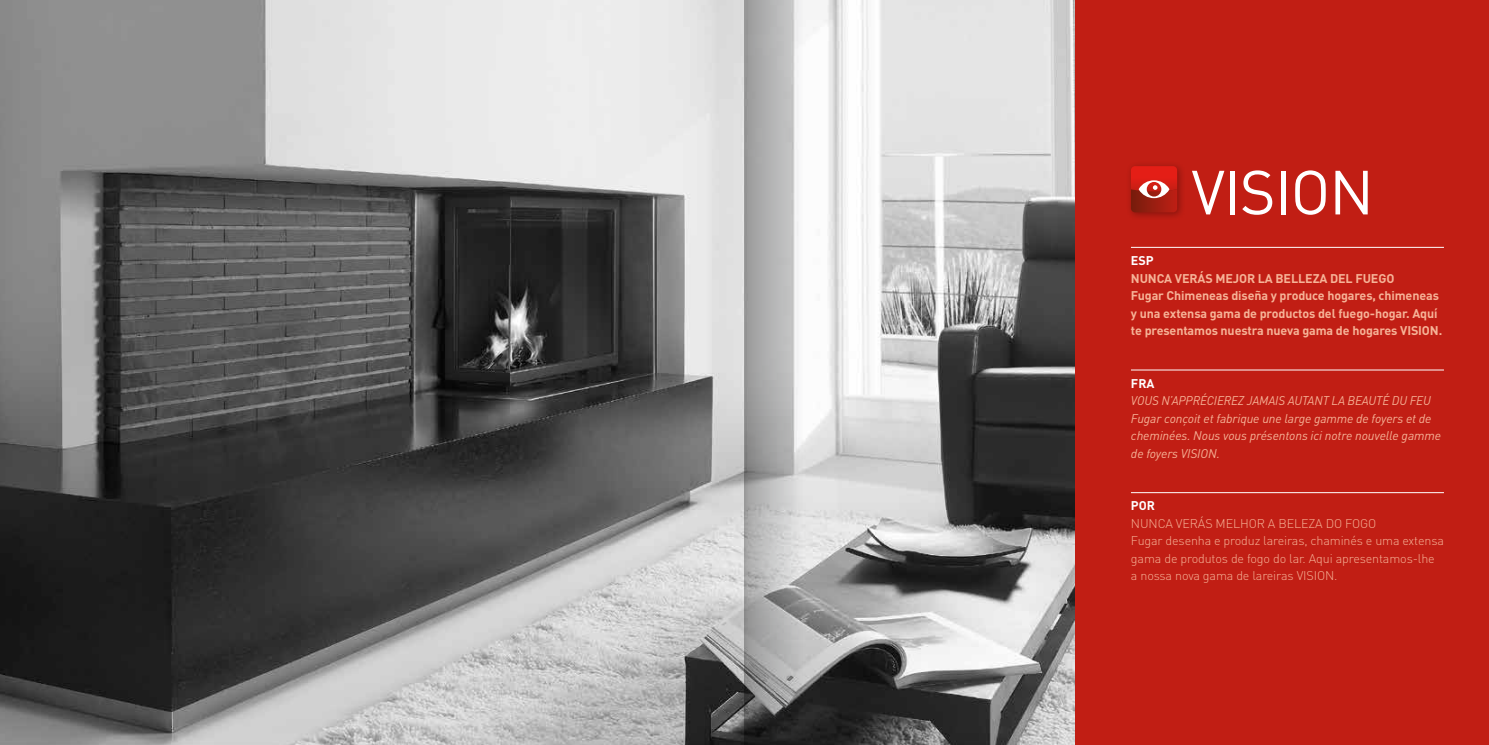
<style>
.page{position:relative;width:1489px;height:745px;background:#fff}
.page>*{position:absolute;margin:0;border:0;box-sizing:border-box;transform-origin:0 0}
.t1{font:61.25px "DIN";letter-spacing:-.02em;color:#fff}
.t2{font:700 12.5px/17.5px "DIN";letter-spacing:-.01em;color:#f6b397}
.t3{font:italic 12.5px/17.5px "DIN";letter-spacing:-.01em;color:#f6b397;scale:.96 1}
.t4{font:300 12.5px/17.5px "DIN";letter-spacing:-.01em;color:#f6b397}
.t5{font:700 12.5px "DIN";color:#fff}
</style>
<div class="page">
<div style="left:0;top:0;width:1488px;height:744px;background:#c11e14"></div>
<img style="left:0;top:0;width:1073px;height:744px">
<hr style="left:1130px;top:247px;width:313px;height:1px;background:#fff">
<hr style="left:1130px;top:369px;width:313px;height:1px;background:#fff">
<hr style="left:1130px;top:492px;width:313px;height:1px;background:#fff">
<div style="left:1125px;top:161px;width:60px;height:60px;background:#000;opacity:.3"></div>
<svg style="left:1130px;top:166px;width:47px;height:46px"></svg>
<svg style="left:744px;top:0;width:59px;height:744px;background:#aeaeae"></svg>
<h1 class="t1" style="left:1191px;top:154px;width:184px">VISION</h1>
<p class="t5" style="left:1130px;top:252px;width:24px">ESP</p>
<p class="t2" style="left:1130px;top:268px;width:313px">NUNCA VERÁS MEJOR LA BELLEZA DEL FUEGO<br>Fugar Chimeneas diseña y produce hogares, chimeneas y una extensa gama de productos del fuego-hogar. Aquí te presentamos nuestra nueva gama de hogares VISION.</p>
<p class="t5" style="left:1130px;top:375px;width:25px">FRA</p>
<p class="t3" style="left:1130px;top:391px;width:324px">VOUS N’APPRÉCIEREZ JAMAIS AUTANT LA BEAUTÉ DU FEU Fugar conçoit et fabrique une large gamme de foyers et de cheminées. Nous vous présentons ici notre nouvelle gamme de foyers VISION.</p>
<p class="t5" style="left:1130px;top:497px;width:26px">POR</p>
<p class="t4" style="left:1130px;top:514px;width:314px">NUNCA VERÁS MELHOR A BELEZA DO FOGO<br>Fugar desenha e produz lareiras, chaminés e uma extensa gama de produtos de fogo do lar. Aqui apresentamos-lhe a nossa nova gama de lareiras VISION.</p>
</div>
